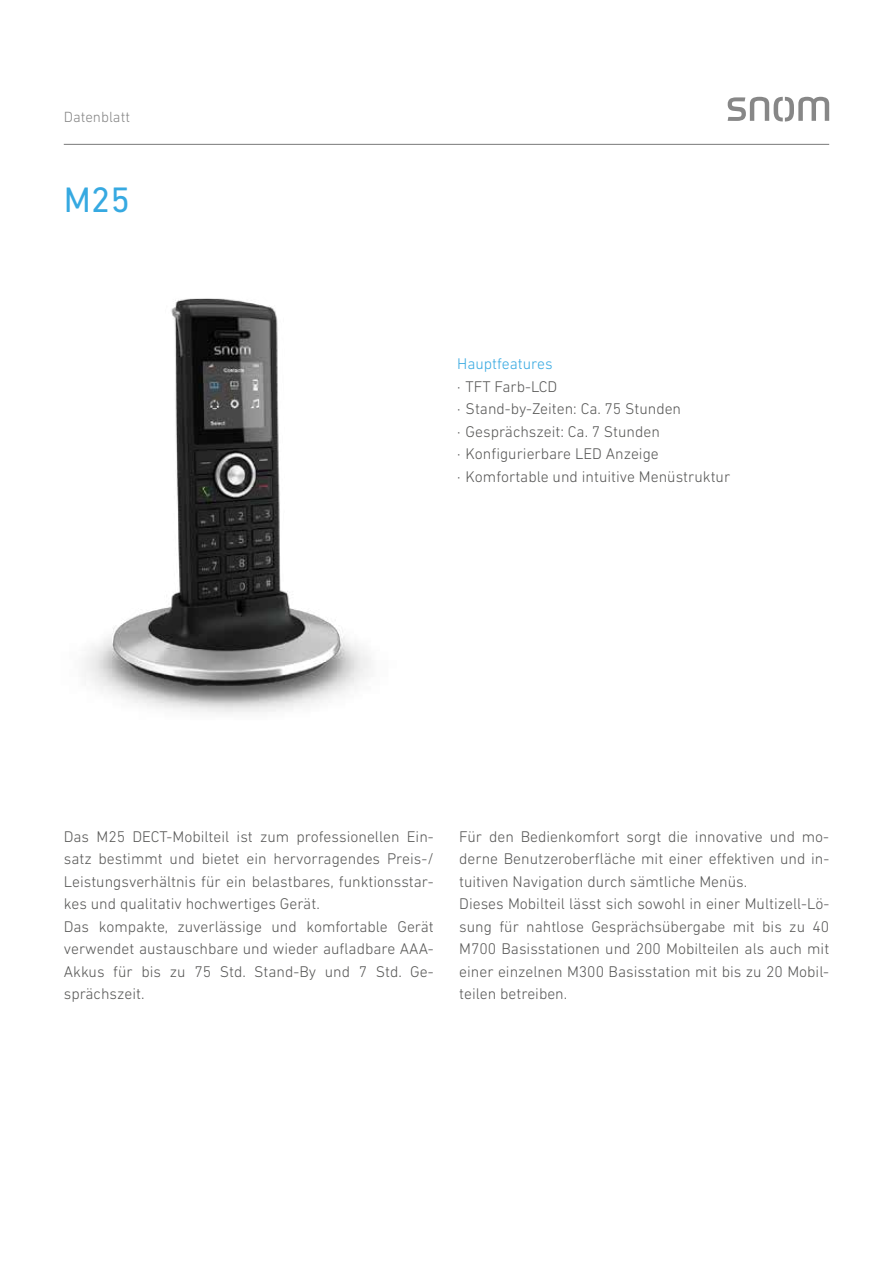
<style>
.page{position:relative;width:893px;height:1263px;background:#fff}
.page>*{position:absolute;margin:0;border:0;box-sizing:border-box;transform-origin:0 0}
.t1{font:36px "DIN Next LT Pro";color:#36a9e1}
.t2{font:300 15.75px/22.5px "DIN Next LT Pro";color:#575756}
.t3{font:300 15.75px "DIN Next LT Pro";color:#36a9e1}
.t4{font:300 15px "DIN Next LT Pro";color:#878787}
</style>
<div class="page">
<img style="left:85px;top:298px;width:286px;height:415px">
<hr style="left:64px;top:144px;width:765px;height:1px;background:#878787">
<svg style="left:728px;top:97px;width:101px;height:25px"></svg>
<p class="t4" style="left:64px;top:108px;width:68px">Datenblatt</p>
<h1 class="t1" style="left:64px;top:178px;width:68px">M25</h1>
<p class="t3" style="left:457px;top:355px;width:97px">Hauptfeatures</p>
<p class="t2" style="left:457px;top:375px;width:275px">· TFT Farb-LCD<br>· Stand-by-Zeiten: Ca. 75 Stunden<br>· Gesprächszeit: Ca. 7 Stunden<br>· Konfigurierbare LED Anzeige<br>· Komfortable und intuitive Menüstruktur</p>
<p class="t2" style="left:64px;top:825px;width:371px">Das M25 DECT-Mobilteil ist zum professionellen Ein&shy;satz bestimmt und bietet ein hervorragendes Preis-/ Leistungsverhältnis für ein belastbares, funktionsstar&shy;kes und qualitativ hochwertiges Gerät.<br>Das kompakte, zuverlässige und komfortable Gerät verwendet austauschbare und wieder aufladbare AAA-Akkus für bis zu 75 Std. Stand-By und 7 Std. Ge&shy;sprächszeit.</p>
<p class="t2" style="left:459px;top:825px;width:371px">Für den Bedienkomfort sorgt die innovative und mo&shy;derne Benutzeroberfläche mit einer effektiven und in&shy;tuitiven Navigation durch sämtliche Menüs.<br>Dieses Mobilteil lässt sich sowohl in einer Multizell-Lö&shy;sung für nahtlose Gesprächsübergabe mit bis zu 40<br>M700 Basisstationen und 200 Mobilteilen als auch mit einer einzelnen M300 Basisstation mit bis zu 20 Mobil&shy;teilen betreiben.</p>
</div>
